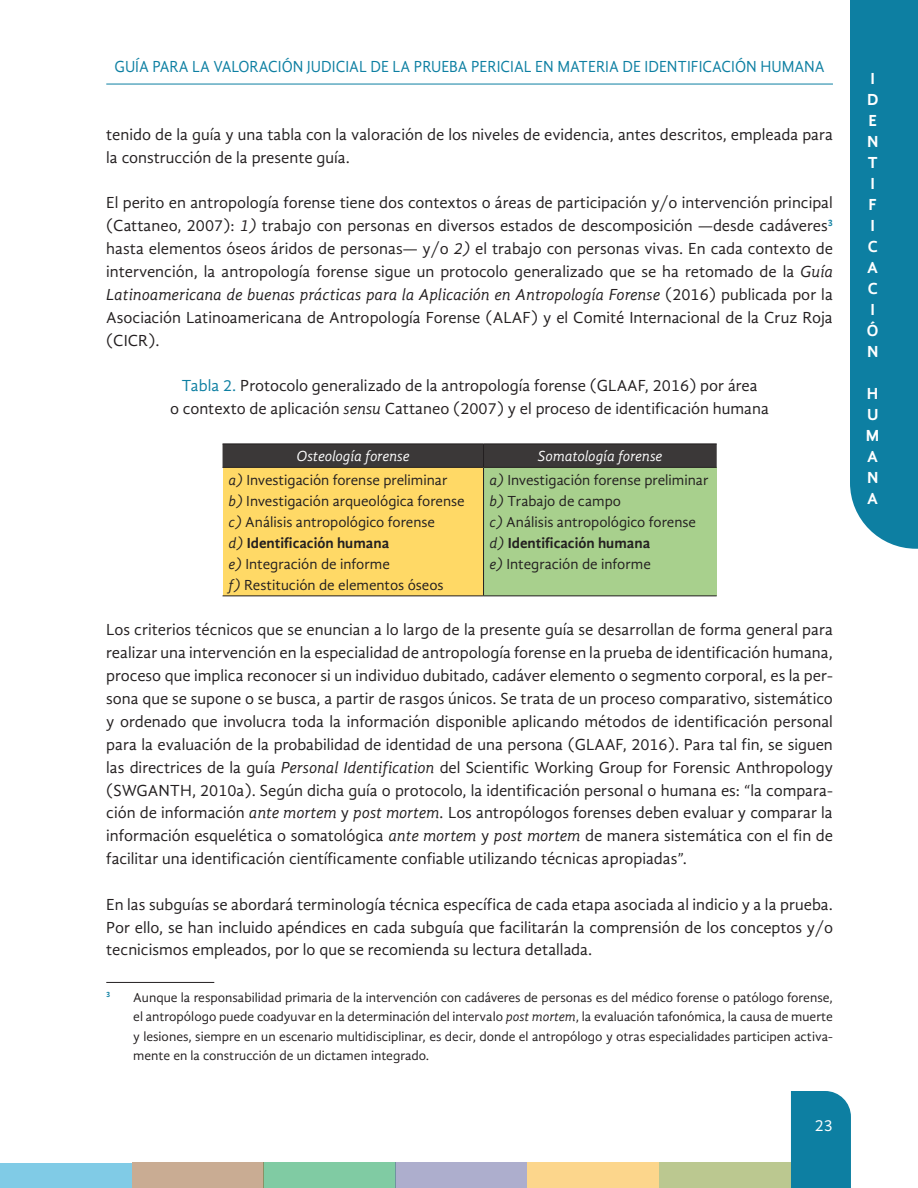
<style>
.page{position:relative;width:918px;height:1188px;background:#fff}
.page>*{position:absolute;margin:0;border:0;box-sizing:border-box;transform-origin:0 0}
._06_texto_general{font:16.5px/23px "Gandhi Sans";color:#231f20;text-align:justify}
._06_texto_general_1e{font:16.5px/23px "Gandhi Sans";color:#231f20;text-align:center}
.t1{font:16.5px "Gandhi Sans";color:#0d7fa2;scale:.93 1}
.t2{font:700 16.5px/21px "Gandhi Sans";color:#fff}
.t3{font:16.5px "Gandhi Sans";color:#fff}
.tabla_texto{font:15px "Gandhi Sans";color:#231f20}
.tabla_texto-2{font:700 15px "Gandhi Sans";color:#231f20}
.tabla_texto-3{font:italic 15px "Gandhi Sans";letter-spacing:-.01em;color:#fff}
._10_nota{font:13.5px/19.5px "Gandhi Sans";color:#231f20;text-align:justify}
._10_nota-2{font:700 7.8px "Gandhi Sans";color:#0d7fa2}
.s1{font-style:italic}
.s2{color:#0d7fa2}
.s3{font-weight:400;font-style:italic}
</style>
<div class="page">
<div style="left:791px;top:1091px;width:60px;height:97px;background:#0d7fa2"></div>
<hr style="left:106px;top:84px;width:727px;height:1px;background:#0d7fa2">
<div style="left:850px;top:0;width:68px;height:549px;background:#0d7fa2"></div>
<div style="left:264px;top:1162px;width:132px;height:26px;background:#80cba3"></div>
<div style="left:395px;top:1162px;width:132px;height:26px;background:#adaecd"></div>
<div style="left:527px;top:1162px;width:132px;height:26px;background:#fcd68c"></div>
<div style="left:659px;top:1162px;width:132px;height:26px;background:#bbc890"></div>
<div style="left:132px;top:1162px;width:132px;height:26px;background:#c9ac93"></div>
<div style="left:0;top:1163px;width:132px;height:25px;background:#80cbe6"></div>
<div style="left:223px;top:467px;width:261px;height:129px;background:#ffd966"></div>
<div style="left:484px;top:467px;width:233px;height:129px;background:#a8d08d"></div>
<div style="left:223px;top:444px;width:494px;height:23px;background:#3b3838"></div>
<hr style="left:223px;top:467px;width:261px;height:1px;background:#231f20">
<hr style="left:484px;top:467px;width:233px;height:1px;background:#231f20">
<hr style="left:483px;top:468px;width:1px;height:128px;background:#231f20">
<hr style="left:223px;top:596px;width:261px;height:1px;background:#231f20">
<hr style="left:484px;top:596px;width:233px;height:1px;background:#231f20">
<hr style="left:106px;top:982px;width:108px;height:1px;background:#231f20">
<p class="t1" style="left:114px;top:57px;width:765px">GUÍA PARA LA VALORACIÓN JUDICIAL DE LA PRUEBA PERICIAL EN MATERIA DE IDENTIFICACIÓN HUMANA</p>
<p class="_06_texto_general" style="left:106px;top:123px;width:728px">tenido de la guía y una tabla con la valoración de los niveles de evidencia, antes descritos, empleada para la construcción de la presente guía.</p>
<p class="_06_texto_general" style="left:106px;top:191px;width:728px">El perito en antropología forense tiene dos contextos o áreas de participación y/o intervención principal (Cattaneo, 2007): <span class="s1">1)</span> trabajo con personas en diversos estados de descomposición —desde cadáveres<sup>3 </sup>hasta elementos óseos áridos de personas— y/o <span class="s1">2)</span> el trabajo con personas vivas. En cada contexto de intervención, la antropología forense sigue un protocolo generalizado que se ha retomado de la <span class="s1">Guía Latinoamericana de buenas prácticas para la Aplicación en Antropología Forense</span> (2016) publicada por la Asociación Latinoamericana de Antropología Forense (ALAF) y el Comité Internacional de la Cruz Roja (CICR).</p>
<p class="_06_texto_general_1e" style="left:170px;top:374px;width:600px"><span class="s2">Tabla 2.</span> Protocolo generalizado de la antropología forense (GLAAF, 2016) por área<br>o contexto de aplicación <span class="s1">sensu</span> Cattaneo (2007) y el proceso de identificación humana</p>
<p class="tabla_texto-3" style="left:296px;top:448px;width:115px">Osteología forense</p>
<p class="tabla_texto-3" style="left:538px;top:448px;width:126px">Somatología forense</p>
<p class="tabla_texto" style="left:229px;top:471px;width:221px"><span class="s1">a)</span> Investigación forense preliminar</p>
<p class="tabla_texto" style="left:229px;top:492px;width:238px"><span class="s1">b)</span> Investigación arqueológica forense</p>
<p class="tabla_texto" style="left:229px;top:513px;width:208px"><span class="s1">c)</span> Análisis antropológico forense</p>
<p class="tabla_texto-2" style="left:229px;top:534px;width:162px"><span class="s3">d)</span> Identificación humana</p>
<p class="tabla_texto" style="left:229px;top:555px;width:163px"><span class="s1">e)</span> Integración de informe</p>
<p class="tabla_texto" style="left:229px;top:576px;width:217px"><span class="s1">f)</span> Restitución de elementos óseos</p>
<p class="tabla_texto" style="left:490px;top:471px;width:221px"><span class="s1">a)</span> Investigación forense preliminar</p>
<p class="tabla_texto" style="left:490px;top:492px;width:133px"><span class="s1">b)</span> Trabajo de campo</p>
<p class="tabla_texto" style="left:490px;top:513px;width:208px"><span class="s1">c)</span> Análisis antropológico forense</p>
<p class="tabla_texto-2" style="left:490px;top:534px;width:162px"><span class="s3">d)</span> Identificación humana</p>
<p class="tabla_texto" style="left:490px;top:555px;width:163px"><span class="s1">e)</span> Integración de informe</p>
<p class="_06_texto_general" style="left:106px;top:618px;width:728px">Los criterios técnicos que se enuncian a lo largo de la presente guía se desarrollan de forma general para realizar una intervención en la especialidad de antropología forense en la prueba de identificación humana, proceso que implica reconocer si un individuo dubitado, cadáver elemento o segmento corporal, es la per&shy;sona que se supone o se busca, a partir de rasgos únicos. Se trata de un proceso comparativo, sistemático y ordenado que involucra toda la información disponible aplicando métodos de identificación personal para la evaluación de la probabilidad de identidad de una persona (GLAAF, 2016). Para tal fin, se siguen las directrices de la guía <span class="s1">Personal Identification</span> del Scientific Working Group for Forensic Anthropology (SWGANTH, 2010a). Según dicha guía o protocolo, la identificación personal o humana es: “la compara&shy;ción de información <span class="s1">ante mortem</span> y <span class="s1">post mortem.</span> Los antropólogos forenses deben evaluar y comparar la información esquelética o somatológica <span class="s1">ante mortem</span> y <span class="s1">post mortem</span> de manera sistemática con el fin de facilitar una identificación científicamente confiable utilizando técnicas apropiadas”.</p>
<p class="_06_texto_general" style="left:106px;top:893px;width:728px">En las subguías se abordará terminología técnica específica de cada etapa asociada al indicio y a la prueba.<br>Por ello, se han incluido apéndices en cada subguía que facilitarán la comprensión de los conceptos y/o tecnicismos empleados, por lo que se recomienda su lectura detallada.</p>
<p class="_10_nota-2" style="left:106px;top:990px;width:6px">3</p>
<p class="_10_nota" style="left:133px;top:988px;width:701px">Aunque la responsabilidad primaria de la intervención con cadáveres de personas es del médico forense o patólogo forense, el antropólogo puede coadyuvar en la determinación del intervalo <span class="s1">post mortem</span>, la evaluación tafonómica, la causa de muerte y lesiones, siempre en un escenario multidisciplinar, es decir, donde el antropólogo y otras especialidades participen activa&shy;mente en la construcción de un dictamen integrado.</p>
<p class="t3" style="left:815px;top:1116px;width:20px">23</p>
<p class="t2" style="left:867px;top:68px;width:13px">I<br>D<br>E<br>N<br>T<br>I<br>F<br>I<br>C<br>A<br>C<br>I<br>Ó<br>N</p>
<p class="t2" style="left:866px;top:383px;width:15px;text-align:justify">H U M A N A</p>
</div>
